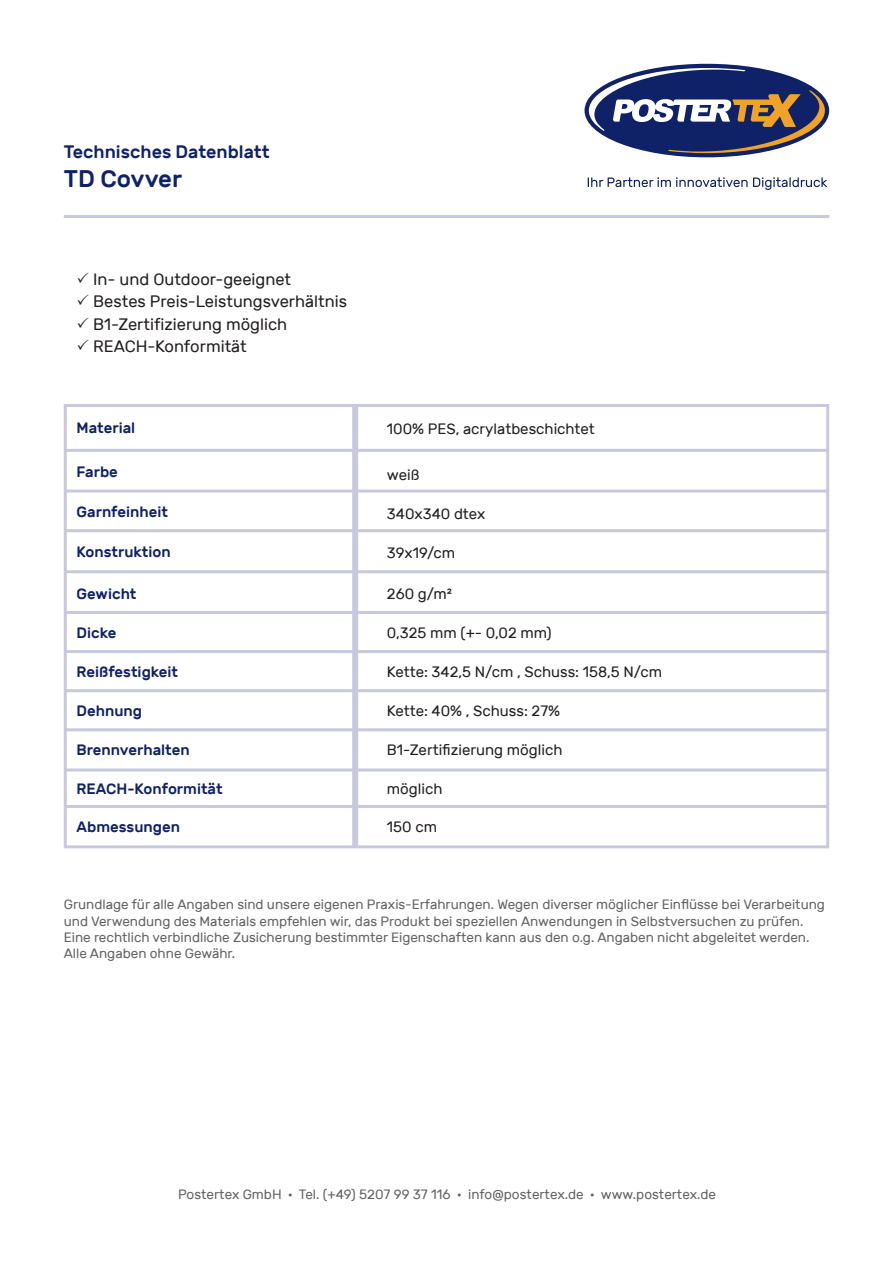
<style>
.page{position:relative;width:893px;height:1263px;background:#fff}
.page>*{position:absolute;margin:0;border:0;box-sizing:border-box;transform-origin:0 0}
.t1{font:500 24px "Rubik";color:#0f2268}
.t2{font:500 18px "Rubik";color:#0f2268}
.t3{font:16.5px/22.5px "Rubik";color:#231f20}
.t4{font:15px "Rubik";color:#231f20}
.t5{font:500 15px "Rubik";color:#0f2268}
.t6{font:13.5px/16.2px "Rubik";color:#636366}
</style>
<div class="page">
<svg style="left:588px;top:177px;width:239px;height:13px"></svg>
<div style="left:584px;top:64px;width:245px;height:93px;background:#0f2268;border-radius:50%"></div>
<svg style="left:589px;top:68px;width:236px;height:85px"></svg>
<hr style="left:65px;top:449px;width:763px;height:3px;background:#c8c9de">
<hr style="left:64px;top:215px;width:765px;height:3px;background:#c8c9de">
<div style="left:352px;top:405px;width:6px;height:443px;background:#c8c9de"></div>
<hr style="left:65px;top:489px;width:763px;height:3px;background:#c8c9de">
<hr style="left:65px;top:529px;width:763px;height:3px;background:#c8c9de">
<hr style="left:65px;top:570px;width:763px;height:3px;background:#c8c9de">
<hr style="left:65px;top:611px;width:763px;height:3px;background:#c8c9de">
<hr style="left:65px;top:650px;width:763px;height:3px;background:#c8c9de">
<hr style="left:65px;top:689px;width:763px;height:3px;background:#c8c9de">
<hr style="left:65px;top:728px;width:763px;height:3px;background:#c8c9de">
<hr style="left:65px;top:768px;width:763px;height:3px;background:#c8c9de">
<hr style="left:65px;top:805px;width:763px;height:3px;background:#c8c9de">
<div style="left:64px;top:404px;width:765px;height:444px;border:3px solid #c8c9de"></div>
<h2 class="t2" style="left:64px;top:142px;width:207px">Technisches Datenblatt</h2>
<h1 class="t1" style="left:64px;top:165px;width:120px">TD Covver</h1>
<p class="t3" style="left:93px;top:268px;width:255px">In- und Outdoor-geeignet<br>Bestes Preis-Leistungsverhältnis<br>B1-Zertifizierung möglich<br>REACH-Konformität</p>
<p class="t5" style="left:77px;top:420px;width:60px">Material</p>
<p class="t4" style="left:387px;top:421px;width:209px">100% PES, acrylatbeschichtet</p>
<p class="t4" style="left:387px;top:466px;width:34px">weiß</p>
<p class="t4" style="left:387px;top:505px;width:100px">340x340 dtex</p>
<p class="t4" style="left:387px;top:544px;width:70px">39x19/cm</p>
<p class="t4" style="left:387px;top:585px;width:67px">260 g/m²</p>
<p class="t4" style="left:387px;top:624px;width:166px">0,325 mm (+- 0,02 mm)</p>
<p class="t4" style="left:387px;top:664px;width:277px">Kette: 342,5 N/cm , Schuss: 158,5 N/cm</p>
<p class="t4" style="left:387px;top:703px;width:175px">Kette: 40% , Schuss: 27%</p>
<p class="t4" style="left:387px;top:742px;width:177px">B1-Zertifizierung möglich</p>
<p class="t5" style="left:77px;top:464px;width:43px">Farbe</p>
<p class="t5" style="left:77px;top:503px;width:93px">Garnfeinheit</p>
<p class="t5" style="left:77px;top:543px;width:96px">Konstruktion</p>
<p class="t5" style="left:77px;top:585px;width:61px">Gewicht</p>
<p class="t5" style="left:77px;top:624px;width:41px">Dicke</p>
<p class="t5" style="left:77px;top:663px;width:103px">Reißfestigkeit</p>
<p class="t5" style="left:77px;top:702px;width:67px">Dehnung</p>
<p class="t5" style="left:77px;top:742px;width:115px">Brennverhalten</p>
<p class="t5" style="left:77px;top:781px;width:148px">REACH-Konformität</p>
<p class="t4" style="left:387px;top:781px;width:57px">möglich</p>
<p class="t5" style="left:77px;top:819px;width:105px">Abmessungen</p>
<p class="t4" style="left:387px;top:819px;width:52px">150 cm</p>
<p class="t6" style="left:64px;top:897px;width:763px">Grundlage für alle Angaben sind unsere eigenen Praxis-Erfahrungen. Wegen diverser möglicher Einflüsse bei Verarbeitung und Verwendung des Materials empfehlen wir, das Produkt bei speziellen Anwendungen in Selbstversuchen zu prüfen.<br>Eine rechtlich verbindliche Zusicherung bestimmter Eigenschaften kann aus den o.g. Angaben nicht abgeleitet werden.<br>Alle Angaben ohne Gewähr.</p>
<p class="t6" style="left:178px;top:1187px;width:539px">Postertex GmbH · Tel. (+49) 5207 99 37 116 · info@postertex.de · www.postertex.de</p>
</div>
